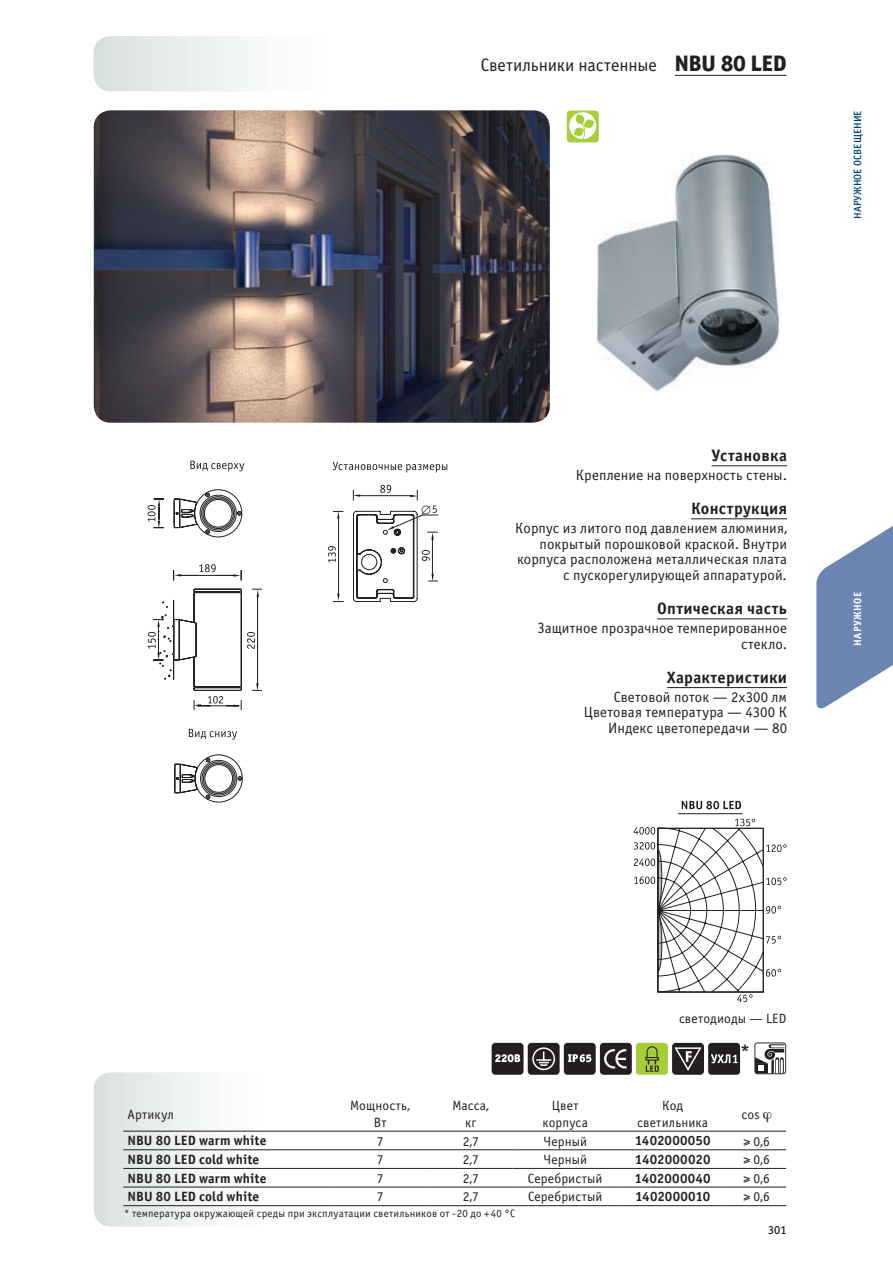
<style>
.page{position:relative;width:893px;height:1263px;background:#fff}
.page>*{position:absolute;margin:0;border:0;box-sizing:border-box;transform-origin:0 0}
.t1{font:18px "Officina Sans Book C";letter-spacing:-.005em;color:#231f20}
.t2{font:18px "Officina Sans Bold C";color:#231f20}
.t3{font:16.5px "Officina Sans Bold C";letter-spacing:.02em;color:#231f20}
.t4{font:14.85px/15.8px "Officina Sans Book C";letter-spacing:.005em;color:#231f20;text-align:right}
.t5{font:13.5px/16.5px "Officina Sans Book C";letter-spacing:.01em;color:#231f20;text-align:center}
.t6{font:13.5px "Officina Sans Bold C";letter-spacing:.01em;color:#231f20}
.t7{font:12px "Officina Sans Medium C";color:#231f20}
.t8{font:10.95px "Officina Sans Book C";letter-spacing:.02em;color:#231f20}
.t9{font:10.5px "Officina Sans Medium C";letter-spacing:.01em;color:#004279}
.t10{font:10.5px "Officina Sans Bold C";letter-spacing:.05em;color:#fff}
.s1{font-family:"Officina Sans Extra Bold C";font-size:22.5px}
</style>
<div class="page">
<hr style="left:675px;top:75px;width:112px;height:1px;background:#231f20">
<svg style="left:94px;top:1072px;width:187px;height:154px"></svg>
<img style="left:94px;top:110px;width:456px;height:313px">
<hr style="left:123px;top:1131px;width:208px;height:1px;background:#231f20">
<hr style="left:331px;top:1131px;width:98px;height:1px;background:#231f20">
<hr style="left:429px;top:1131px;width:83px;height:1px;background:#231f20">
<hr style="left:512px;top:1131px;width:106px;height:1px;background:#231f20">
<hr style="left:618px;top:1131px;width:109px;height:1px;background:#231f20">
<hr style="left:727px;top:1131px;width:59px;height:1px;background:#231f20">
<hr style="left:123px;top:1149px;width:208px;height:1px;background:#231f20">
<hr style="left:331px;top:1149px;width:98px;height:1px;background:#231f20">
<hr style="left:429px;top:1149px;width:83px;height:1px;background:#231f20">
<hr style="left:512px;top:1149px;width:106px;height:1px;background:#231f20">
<hr style="left:618px;top:1149px;width:109px;height:1px;background:#231f20">
<hr style="left:727px;top:1149px;width:59px;height:1px;background:#231f20">
<hr style="left:123px;top:1168px;width:208px;height:1px;background:#231f20">
<hr style="left:331px;top:1168px;width:98px;height:1px;background:#231f20">
<hr style="left:429px;top:1168px;width:83px;height:1px;background:#231f20">
<hr style="left:512px;top:1168px;width:106px;height:1px;background:#231f20">
<hr style="left:618px;top:1168px;width:109px;height:1px;background:#231f20">
<hr style="left:727px;top:1168px;width:59px;height:1px;background:#231f20">
<hr style="left:123px;top:1187px;width:208px;height:1px;background:#231f20">
<hr style="left:331px;top:1187px;width:98px;height:1px;background:#231f20">
<hr style="left:429px;top:1187px;width:83px;height:1px;background:#231f20">
<hr style="left:512px;top:1187px;width:106px;height:1px;background:#231f20">
<hr style="left:618px;top:1187px;width:109px;height:1px;background:#231f20">
<hr style="left:727px;top:1187px;width:59px;height:1px;background:#231f20">
<hr style="left:123px;top:1205px;width:208px;height:1px;background:#231f20">
<hr style="left:331px;top:1205px;width:98px;height:1px;background:#231f20">
<hr style="left:429px;top:1205px;width:83px;height:1px;background:#231f20">
<hr style="left:512px;top:1205px;width:106px;height:1px;background:#231f20">
<hr style="left:618px;top:1205px;width:109px;height:1px;background:#231f20">
<hr style="left:727px;top:1205px;width:59px;height:1px;background:#231f20">
<div style="left:492px;top:1043px;width:31px;height:32px;background:#231f20;border-radius:4px"></div>
<svg style="left:495px;top:1054px;width:25px;height:8px"></svg>
<div style="left:528px;top:1043px;width:32px;height:32px;background:#231f20;border-radius:4px"></div>
<svg style="left:532px;top:1047px;width:24px;height:24px"></svg>
<div style="left:564px;top:1043px;width:32px;height:32px;background:#231f20;border-radius:4px"></div>
<svg style="left:568px;top:1054px;width:23px;height:8px"></svg>
<div style="left:600px;top:1043px;width:32px;height:32px;background:#231f20;border-radius:4px"></div>
<svg style="left:604px;top:1049px;width:23px;height:20px"></svg>
<div style="left:636px;top:1043px;width:32px;height:32px;background:#a6ce39;border-radius:3px"></div>
<svg style="left:646px;top:1046px;width:13px;height:26px"></svg>
<div style="left:672px;top:1043px;width:32px;height:32px;background:#231f20;border-radius:4px"></div>
<svg style="left:674px;top:1047px;width:28px;height:24px"></svg>
<div style="left:708px;top:1043px;width:32px;height:32px;background:#231f20;border-radius:3px"></div>
<svg style="left:711px;top:1054px;width:26px;height:9px"></svg>
<svg style="left:756px;top:1043px;width:30px;height:32px"></svg>
<div style="left:754px;top:1043px;width:32px;height:31px;border:1px solid #333233;border-radius:3px"></div>
<svg style="left:190px;top:461px;width:54px;height:10px"></svg>
<svg style="left:333px;top:462px;width:114px;height:11px"></svg>
<img style="left:597px;top:154px;width:183px;height:238px">
<hr style="left:711px;top:465px;width:76px;height:1px;background:#231f20">
<hr style="left:691px;top:518px;width:96px;height:1px;background:#231f20">
<hr style="left:657px;top:619px;width:130px;height:1px;background:#231f20">
<hr style="left:667px;top:687px;width:120px;height:1px;background:#231f20">
<svg style="left:682px;top:801px;width:59px;height:8px"></svg>
<hr style="left:678px;top:813px;width:65px;height:1px;background:#231f20">
<svg style="left:633px;top:819px;width:154px;height:183px"></svg>
<div style="left:567px;top:111px;width:32px;height:31px;background:#a6ce39;border-radius:4px"></div>
<svg style="left:569px;top:112px;width:27px;height:27px"></svg>
<svg style="left:94px;top:36px;width:155px;height:55px"></svg>
<svg style="left:189px;top:729px;width:48px;height:11px"></svg>
<hr style="left:194px;top:589px;width:47px;height:1px;background:#231f20">
<hr style="left:194px;top:657px;width:1px;height:30px;background:#231f20">
<hr style="left:194px;top:592px;width:1px;height:30px;background:#231f20">
<hr style="left:241px;top:592px;width:1px;height:95px;background:#231f20">
<hr style="left:194px;top:592px;width:47px;height:1px;background:#231f20">
<hr style="left:194px;top:690px;width:47px;height:1px;background:#231f20">
<hr style="left:194px;top:687px;width:47px;height:1px;background:#231f20">
<hr style="left:173px;top:600px;width:1px;height:79px;background:#231f20">
<svg style="left:162px;top:601px;width:6px;height:7px"></svg>
<hr style="left:257px;top:596px;width:1px;height:52px;background:#231f20">
<hr style="left:257px;top:645px;width:1px;height:40px;background:#231f20">
<svg style="left:174px;top:754px;width:69px;height:48px"></svg>
<svg style="left:174px;top:489px;width:69px;height:49px"></svg>
<svg style="left:247px;top:632px;width:8px;height:17px"></svg>
<svg style="left:173px;top:564px;width:69px;height:16px"></svg>
<svg style="left:252px;top:683px;width:10px;height:8px"></svg>
<svg style="left:252px;top:589px;width:10px;height:8px"></svg>
<svg style="left:148px;top:614px;width:49px;height:66px"></svg>
<svg style="left:148px;top:499px;width:16px;height:29px"></svg>
<svg style="left:194px;top:696px;width:48px;height:14px"></svg>
<svg style="left:328px;top:485px;width:110px;height:117px"></svg>
<svg style="left:816px;top:526px;width:77px;height:183px"></svg>
<p class="t1" style="left:481px;top:55px;width:307px">Cветильники настенные <span class="s1">NBU 80 LED</span></p>
<p class="t9" style="left:852px;top:219px;width:110px;rotate:-90deg">наружное освещение</p>
<p class="t3" style="left:711px;top:446px;width:77px">Установка</p>
<p class="t4" style="left:576px;top:467px;width:213px">Крепление на поверхность стены.</p>
<p class="t3" style="left:691px;top:499px;width:98px">Конструкция</p>
<p class="t4" style="left:515px;top:520px;width:273px">Корпус из литого под давлением алюминия, покрытый порошковой краской. Внутри корпуса расположена металлическая плата с пускорегулирующей аппаратурой.</p>
<p class="t3" style="left:657px;top:599px;width:131px">Оптическая часть</p>
<p class="t4" style="left:538px;top:620px;width:251px">Защитное прозрачное темперированное стекло.</p>
<p class="t3" style="left:667px;top:668px;width:122px">Характеристики</p>
<p class="t4" style="left:584px;top:689px;width:205px">Световой поток — 2x300 лм<br>Цветовая температура — 4300 К<br>Индекс цветопередачи — 80</p>
<p class="t10" style="left:851px;top:646px;width:56px;rotate:-90deg">НАРУЖНОЕ</p>
<p class="t5" style="left:679px;top:1010px;width:109px">светодиоды — LED</p>
<p class="t2" style="left:740px;top:1040px;width:12px">*</p>
<p class="t5" style="left:128px;top:1106px;width:48px">Артикул</p>
<p class="t5" style="left:350px;top:1098px;width:61px">Мощность,<br>Вт</p>
<p class="t5" style="left:452px;top:1098px;width:38px">Масса, кг</p>
<p class="t5" style="left:542px;top:1098px;width:47px">Цвет корпуса</p>
<p class="t5" style="left:637px;top:1098px;width:73px">Код светильника</p>
<p class="t5" style="left:741px;top:1106px;width:20px">cos</p>
<p class="t6" style="left:128px;top:1133px;width:140px">NBU 80 LED warm white</p>
<p class="t5" style="left:377px;top:1133px;width:8px">7</p>
<p class="t5" style="left:463px;top:1133px;width:18px">2,7</p>
<p class="t5" style="left:543px;top:1133px;width:45px">Черный</p>
<p class="t6" style="left:635px;top:1133px;width:77px">1402000050</p>
<p class="t5" style="left:743px;top:1133px;width:28px">≥ 0,6</p>
<p class="t6" style="left:128px;top:1152px;width:133px">NBU 80 LED cold white</p>
<p class="t5" style="left:377px;top:1152px;width:8px">7</p>
<p class="t5" style="left:463px;top:1152px;width:18px">2,7</p>
<p class="t5" style="left:543px;top:1152px;width:45px">Черный</p>
<p class="t6" style="left:635px;top:1152px;width:77px">1402000020</p>
<p class="t5" style="left:743px;top:1152px;width:28px">≥ 0,6</p>
<p class="t6" style="left:128px;top:1170px;width:140px">NBU 80 LED warm white</p>
<p class="t5" style="left:377px;top:1170px;width:8px">7</p>
<p class="t5" style="left:463px;top:1170px;width:18px">2,7</p>
<p class="t5" style="left:528px;top:1170px;width:76px">Серебристый</p>
<p class="t6" style="left:635px;top:1170px;width:78px">1402000040</p>
<p class="t5" style="left:743px;top:1170px;width:28px">≥ 0,6</p>
<p class="t6" style="left:128px;top:1189px;width:133px">NBU 80 LED cold white</p>
<p class="t5" style="left:377px;top:1189px;width:8px">7</p>
<p class="t5" style="left:463px;top:1189px;width:18px">2,7</p>
<p class="t5" style="left:528px;top:1189px;width:76px">Серебристый</p>
<p class="t6" style="left:635px;top:1189px;width:77px">1402000010</p>
<p class="t5" style="left:743px;top:1189px;width:28px">≥ 0,6</p>
<p class="t8" style="left:124px;top:1207px;width:392px">* температура окружающей среды при эксплуатации светильников от - 20 до + 40 °С</p>
<p class="t7" style="left:768px;top:1223px;width:20px">301</p>
</div>
